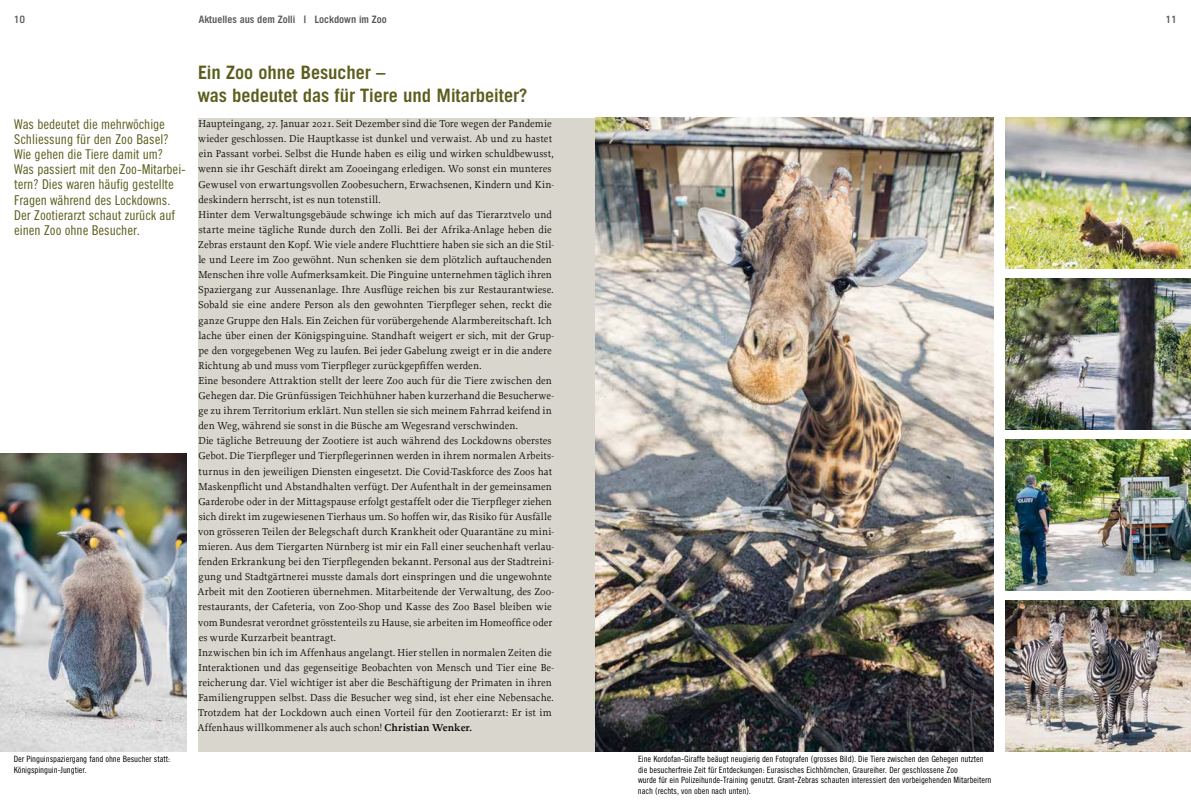
<style>
.page{position:relative;width:1191px;height:808px;background:#fff}
.page>*{position:absolute;margin:0;border:0;box-sizing:border-box;transform-origin:0 0}
.t1{font:700 19px/23px "Zoo Grotesk";color:#5c5e1d}
.t2{font:14px/15.1px "Zoo Grotesk";letter-spacing:-.005em;color:#5c5e1d}
.t3{font:10.5px/15.1px "Proforma";letter-spacing:.005em;color:#000}
.t4{font:700 10.5px "Zoo Grotesk";color:#58585a}
.t5{font:9px/10.8px "Zoo Grotesk";letter-spacing:-.005em;color:#000}
.s1{font-weight:600}
</style>
<div class="page">
<div style="left:197px;top:118px;width:398px;height:633px;background:#d9d7cd"></div>
<img style="left:595px;top:118px;width:398px;height:633px">
<img style="left:1005px;top:279px;width:186px;height:150px">
<img style="left:1005px;top:118px;width:186px;height:151px">
<img style="left:1005px;top:439px;width:186px;height:151px">
<img style="left:1005px;top:600px;width:186px;height:151px">
<img style="left:0;top:454px;width:186px;height:297px">
<p class="t4" style="left:14px;top:13px;width:13px">10</p>
<p class="t4" style="left:199px;top:13px;width:190px">Aktuelles aus dem Zolli | Lockdown im Zoo</p>
<p class="t4" style="left:1165px;top:13px;width:13px">11</p>
<p class="t2" style="left:14px;top:116px;width:173px">Was bedeutet die mehrwöchige<br>Schliessung für den Zoo Basel?<br>Wie gehen die Tiere damit um?<br>Was passiert mit den Zoo-Mitarbei&shy;tern? Dies waren häufig gestellte<br>Fragen während des Lockdowns.<br>Der Zootierarzt schaut zurück auf einen Zoo ohne Besucher.</p>
<h1 class="t1" style="left:198px;top:60px;width:331px">Ein Zoo ohne Besucher –<br>was bedeutet das für Tiere und Mitarbeiter?</h1>
<p class="t3" style="left:197px;top:116px;width:358px">Haupteingang, 27. Januar 2021. Seit Dezember sind die Tore wegen der Pandemie wieder geschlossen. Die Hauptkasse ist dunkel und verwaist. Ab und zu hastet ein Passant vorbei. Selbst die Hunde haben es eilig und wirken schuldbewusst, wenn sie ihr Geschäft direkt am Zooeingang erledigen. Wo sonst ein munteres Gewusel von erwartungsvollen Zoobesuchern, Erwachsenen, Kindern und Kin&shy;deskindern herrscht, ist es nun totenstill.<br>Hinter dem Verwaltungsgebäude schwinge ich mich auf das Tierarztvelo und starte meine tägliche Runde durch den Zolli. Bei der Afrika-Anlage heben die Zebras erstaunt den Kopf. Wie viele andere Fluchttiere haben sie sich an die Stil&shy;le und Leere im Zoo gewöhnt. Nun schenken sie dem plötzlich auftauchenden Menschen ihre volle Aufmerksamkeit. Die Pinguine unternehmen täglich ihren Spaziergang zur Aussenanlage. Ihre Ausflüge reichen bis zur Restaurantwiese.<br>Sobald sie eine andere Person als den gewohnten Tierpfleger sehen, reckt die ganze Gruppe den Hals. Ein Zeichen für vorübergehende Alarmbereitschaft. Ich lache über einen der Königspinguine. Standhaft weigert er sich, mit der Grup&shy;pe den vorgegebenen Weg zu laufen. Bei jeder Gabelung zweigt er in die andere Richtung ab und muss vom Tierpfleger zurückgepfiffen werden.<br>Eine besondere Attraktion stellt der leere Zoo auch für die Tiere zwischen den Gehegen dar. Die Grünfüssigen Teichhühner haben kurzerhand die Besucherwe&shy;ge zu ihrem Territorium erklärt. Nun stellen sie sich meinem Fahrrad keifend in den Weg, während sie sonst in die Büsche am Wegesrand verschwinden.<br>Die tägliche Betreuung der Zootiere ist auch während des Lockdowns oberstes Gebot. Die Tierpfleger und Tierpflegerinnen werden in ihrem normalen Arbeits&shy;turnus in den jeweiligen Diensten eingesetzt. Die Covid-Taskforce des Zoos hat Maskenpflicht und Abstandhalten verfügt. Der Aufenthalt in der gemeinsamen Garderobe oder in der Mittagspause erfolgt gestaffelt oder die Tierpfleger ziehen sich direkt im zugewiesenen Tierhaus um. So hoffen wir, das Risiko für Ausfälle von grösseren Teilen der Belegschaft durch Krankheit oder Quarantäne zu mini&shy;mieren. Aus dem Tiergarten Nürnberg ist mir ein Fall einer seuchenhaft verlau&shy;fenden Erkrankung bei den Tierpflegenden bekannt. Personal aus der Stadtreini&shy;gung und Stadtgärtnerei musste damals dort einspringen und die ungewohnte Arbeit mit den Zootieren übernehmen. Mitarbeitende der Verwaltung, des Zoo&shy;restaurants, der Cafeteria, von Zoo-Shop und Kasse des Zoo Basel bleiben wie vom Bundesrat verordnet grösstenteils zu Hause, sie arbeiten im Homeoffice oder es wurde Kurzarbeit beantragt.<br>Inzwischen bin ich im Affenhaus angelangt. Hier stellen in normalen Zeiten die Interaktionen und das gegenseitige Beobachten von Mensch und Tier eine Be&shy;reicherung dar. Viel wichtiger ist aber die Beschäftigung der Primaten in ihren Familiengruppen selbst. Dass die Besucher weg sind, ist eher eine Nebensache.<br>Trotzdem hat der Lockdown auch einen Vorteil für den Zootierarzt: Er ist im Affenhaus willkommener als auch schon! <span class="s1">Christian Wenker.</span></p>
<p class="t5" style="left:14px;top:753px;width:158px">Der Pinguinspaziergang fand ohne Besucher statt:<br>Königspinguin-Jungtier.</p>
<p class="t5" style="left:638px;top:753px;width:355px">Eine Kordofan-Giraffe beäugt neugierig den Fotografen (grosses Bild). Die Tiere zwischen den Gehegen nutzten die besucherfreie Zeit für Entdeckungen: Eurasisches Eichhörnchen, Graureiher. Der geschlossene Zoo<br>wurde für ein Polizeihunde-Training genutzt. Grant-Zebras schauten interessiert den vorbeigehenden Mitarbeitern nach (rechts, von oben nach unten).</p>
</div>
